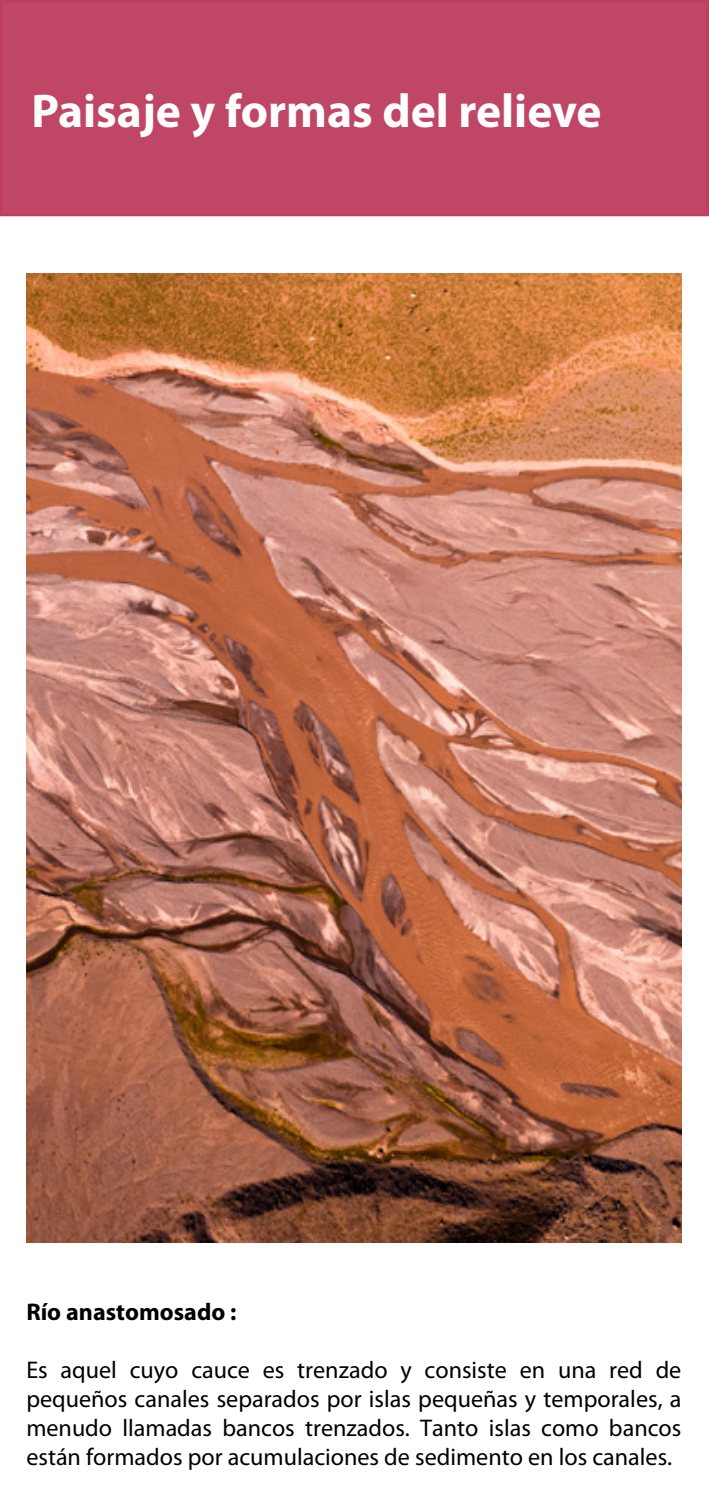
<style>
.page{position:relative;width:709px;height:1489px;background:#fff}
.page>*{position:absolute;margin:0;border:0;box-sizing:border-box;transform-origin:0 0}
.t1{font:700 47.5px "Myriad Pro";color:#fff}
.t2{font:24.25px/29px "Myriad Pro";color:#000;text-align:justify}
.t3{font:700 24.25px "Myriad Pro";color:#000}
</style>
<div class="page">
<div style="left:0;top:0;width:709px;height:216px;background:#c04666"></div>
<img style="left:26px;top:273px;width:655px;height:968px">
<h1 class="t1" style="left:31px;top:80px;width:571px">Paisaje y formas del relieve</h1>
<p class="t3" style="left:26px;top:1296px;width:212px">Río anastomosado :</p>
<p class="t2" style="left:26px;top:1354px;width:656px">Es aquel cuyo cauce es trenzado y consiste en una red de pequeños canales separados por islas pequeñas y temporales, a menudo llamadas bancos trenzados. Tanto islas como bancos están formados por acumulaciones de sedimento en los canales.</p>
</div>
